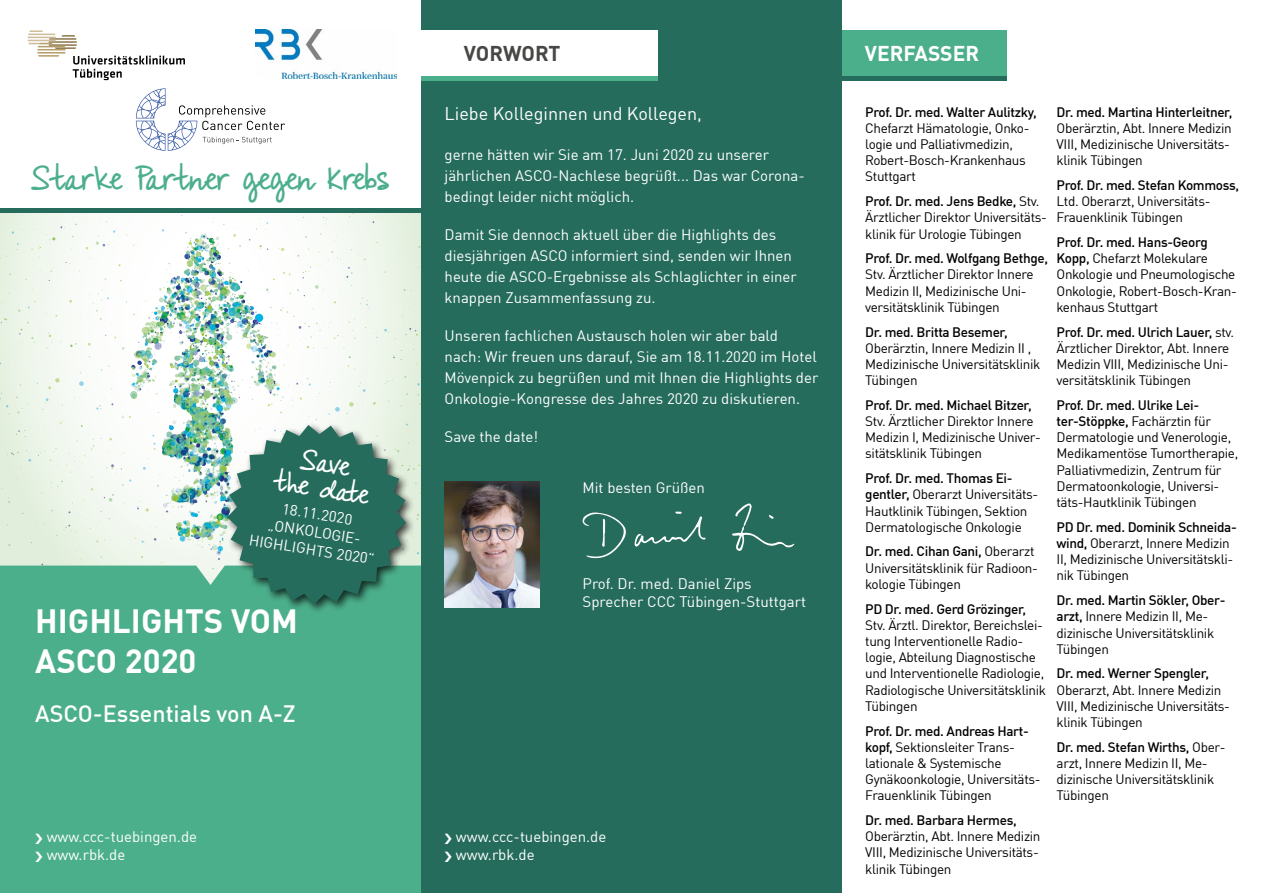
<style>
.page{position:relative;width:1263px;height:893px;background:#fff}
.page>*{position:absolute;margin:0;border:0;box-sizing:border-box;transform-origin:0 0}
.t1{font:700 35.1px "KG You Wont Bring Me Down";color:#4caf8c}
.t2{font:700 33px/39.6px "DIN Offc";color:#fff}
.t3{font:700 30px/25px "KG You Wont Bring Me Down";color:#fff;text-align:center}
.t4{font:500 23.25px "DIN Offc";color:#fff}
.t5{font:700 21px "DIN Offc";color:#fff}
.t6{font:700 21px "DIN Offc";letter-spacing:-.005em;color:#474746}
.t7{font:18px "DIN Offc";color:#fff}
.t8{font:15px/21px "DIN Offc";color:#fff}
.t9{font:13.5px/16.2px "DIN Offc";letter-spacing:-.025em;color:#000}
.t10{font:500 13.5px "DIN Offc";letter-spacing:-.025em;color:#000}
.s1{font-weight:500}
</style>
<div class="page">
<div style="left:0;top:604px;width:421px;height:289px;background:#4caf8c"></div>
<svg style="left:136px;top:88px;width:149px;height:63px"></svg>
<img style="left:255px;top:29px;width:142px;height:50px">
<svg style="left:28px;top:30px;width:157px;height:50px"></svg>
<div style="left:421px;top:0;width:421px;height:893px;background:#256c5d"></div>
<div style="left:421px;top:30px;width:236px;height:47px;background:#fff"></div>
<div style="left:421px;top:76px;width:236px;height:5px;background:#4caf8c"></div>
<img style="left:445px;top:482px;width:94px;height:126px">
<svg style="left:583px;top:512px;width:43px;height:46px"></svg>
<svg style="left:634px;top:511px;width:71px;height:36px"></svg>
<svg style="left:732px;top:503px;width:62px;height:48px"></svg>
<div style="left:224px;top:422px;width:193px;height:193px;background:#000;opacity:.75"></div>
<svg style="left:0;top:208px;width:421px;height:396px"></svg>
<div style="left:842px;top:30px;width:164px;height:47px;background:#4caf8c"></div>
<hr style="left:836px;top:77px;width:170px;height:4px;background:#256c5d">
<svg style="left:36px;top:833px;width:7px;height:11px"></svg>
<svg style="left:36px;top:851px;width:7px;height:11px"></svg>
<h1 class="t1" style="left:31px;top:158px;width:360px">Starke Partner gegen Krebs</h1>
<h3 class="t3" style="left:280px;top:442px;width:97px;rotate:9deg">Save<br>the date</h3>
<p class="t8" style="left:256px;top:495px;width:128px;line-height:18px;text-align:center;rotate:9deg">18.11.2020 „ONKOLOGIE-<br>HIGHLIGHTS 2020“</p>
<h2 class="t2" style="left:35px;top:600px;width:264px">HIGHLIGHTS VOM<br>ASCO 2020</h2>
<h3 class="t4" style="left:35px;top:699px;width:262px">ASCO-Essentials von A-Z</h3>
<p class="t8" style="left:47px;top:827px;width:152px;line-height:18px">www.ccc-tuebingen.de www.rbk.de</p>
<h3 class="t6" style="left:464px;top:40px;width:98px">VORWORT</h3>
<h3 class="t7" style="left:445px;top:102px;width:259px">Liebe Kolleginnen und Kollegen,</h3>
<p class="t8" style="left:445px;top:144px;width:362px">gerne hätten wir Sie am 17. Juni 2020 zu unserer jährlichen ASCO-Nachlese begrüßt... Das war Corona&shy;bedingt leider nicht möglich.</p>
<p class="t8" style="left:445px;top:224px;width:354px">Damit Sie dennoch aktuell über die Highlights des diesjährigen ASCO informiert sind, senden wir Ihnen heute die ASCO-Ergebnisse als Schlaglichter in einer knappen Zusammenfassung zu.</p>
<p class="t8" style="left:445px;top:325px;width:375px">Unseren fachlichen Austausch holen wir aber bald<br>nach: Wir freuen uns darauf, Sie am 18.11.2020 im Hotel Mövenpick zu begrüßen und mit Ihnen die Highlights der Onkologie-Kongresse des Jahres 2020 zu diskutieren.</p>
<p class="t8" style="left:445px;top:426px;width:95px">Save the date!</p>
<p class="t8" style="left:583px;top:477px;width:124px">Mit besten Grüßen</p>
<p class="t8" style="left:583px;top:575px;width:225px;line-height:18px">Prof. Dr. med. Daniel Zips<br>Sprecher CCC Tübingen-Stuttgart</p>
<p class="t8" style="left:456px;top:827px;width:152px;line-height:18px">www.ccc-tuebingen.de www.rbk.de</p>
<h3 class="t5" style="left:865px;top:40px;width:116px">VERFASSER</h3>
<p class="t10" style="left:865px;top:103px;width:173px">Prof. Dr. med. Walter Aulitzky,</p>
<p class="t9" style="left:865px;top:120px;width:166px">Chefarzt Hämatologie, Onko&shy;logie und Palliativmedizin,<br>Robert-Bosch-Krankenhaus<br>Stuttgart</p>
<p class="t9" style="left:865px;top:193px;width:183px"><span class="s1">Prof. Dr. med. Jens Bedke,</span> Stv.<br>Ärztlicher Direktor Universitäts&shy;klinik für Urologie Tübingen</p>
<p class="t10" style="left:865px;top:250px;width:184px">Prof. Dr. med. Wolfgang Bethge,</p>
<p class="t9" style="left:865px;top:266px;width:170px">Stv. Ärztlicher Direktor Innere<br>Medizin II, Medizinische Uni&shy;versitätsklinik Tübingen</p>
<p class="t10" style="left:865px;top:323px;width:144px">Dr. med. Britta Besemer,</p>
<p class="t9" style="left:865px;top:340px;width:177px">Oberärztin, Innere Medizin II ,<br>Medizinische Universitätsklinik<br>Tübingen</p>
<p class="t10" style="left:865px;top:396px;width:168px">Prof. Dr. med. Michael Bitzer,</p>
<p class="t9" style="left:865px;top:413px;width:177px">Stv. Ärztlicher Direktor Innere<br>Medizin I, Medizinische Univer&shy;sitätsklinik Tübingen</p>
<p class="t9" style="left:865px;top:470px;width:175px"><span class="s1">Prof. Dr. med. Thomas Ei&shy;gentler,</span> Oberarzt Universitäts-<br>Hautklinik Tübingen, Sektion<br>Dermatologische Onkologie</p>
<p class="t9" style="left:865px;top:543px;width:174px"><span class="s1">Dr. med. Cihan Gani,</span> Oberarzt<br>Universitätsklinik für Radioon&shy;kologie Tübingen</p>
<p class="t10" style="left:865px;top:600px;width:162px">PD Dr. med. Gerd Grözinger,</p>
<p class="t9" style="left:865px;top:617px;width:182px">Stv. Ärztl. Direktor, Bereichslei&shy;tung Interventionelle Radio&shy;logie, Abteilung Diagnostische und Interventionelle Radiologie,<br>Radiologische Universitätsklinik<br>Tübingen</p>
<p class="t9" style="left:865px;top:722px;width:177px"><span class="s1">Prof. Dr. med. Andreas Hart&shy;kopf,</span> Sektionsleiter Trans&shy;lationale &amp; Systemische<br>Gynäkoonkologie, Universitäts-<br>Frauenklinik Tübingen</p>
<p class="t10" style="left:865px;top:811px;width:153px">Dr. med. Barbara Hermes,</p>
<p class="t9" style="left:865px;top:828px;width:177px">Oberärztin, Abt. Innere Medizin<br>VIII, Medizinische Universitäts&shy;klinik Tübingen</p>
<p class="t10" style="left:1056px;top:103px;width:177px">Dr. med. Martina Hinterleitner,</p>
<p class="t9" style="left:1056px;top:120px;width:177px">Oberärztin, Abt. Innere Medizin<br>VIII, Medizinische Universitäts&shy;klinik Tübingen</p>
<p class="t10" style="left:1056px;top:176px;width:184px">Prof. Dr. med. Stefan Kommoss,</p>
<p class="t9" style="left:1056px;top:193px;width:155px">Ltd. Oberarzt, Universitäts-<br>Frauenklinik Tübingen</p>
<p class="t9" style="left:1056px;top:234px;width:182px"><span class="s1">Prof. Dr. med. Hans-Georg<br>Kopp,</span> Chefarzt Molekulare<br>Onkologie und Pneumologische<br>Onkologie, Robert-Bosch-Kran&shy;kenhaus Stuttgart</p>
<p class="t9" style="left:1056px;top:323px;width:179px"><span class="s1">Prof. Dr. med. Ulrich Lauer,</span> stv.<br>Ärztlicher Direktor, Abt. Innere<br>Medizin VIII, Medizinische Uni&shy;versitätsklinik Tübingen</p>
<p class="t9" style="left:1056px;top:397px;width:183px"><span class="s1">Prof. Dr. med. Ulrike Lei&shy;ter-Stöppke,</span> Fachärztin für<br>Dermatologie und Venerologie,<br>Medikamentöse Tumortherapie,<br>Palliativmedizin, Zentrum für<br>Dermatoonkologie, Universi&shy;täts-Hautklinik Tübingen</p>
<p class="t9" style="left:1056px;top:519px;width:182px"><span class="s1">PD Dr. med. Dominik Schneida&shy;wind,</span> Oberarzt, Innere Medizin<br>II, Medizinische Universitätskli&shy;nik Tübingen</p>
<p class="t9" style="left:1056px;top:592px;width:170px"><span class="s1">Dr. med. Martin Sökler, Ober&shy;arzt,</span> Innere Medizin II, Me&shy;dizinische Universitätsklinik<br>Tübingen</p>
<p class="t10" style="left:1056px;top:665px;width:154px">Dr. med. Werner Spengler,</p>
<p class="t9" style="left:1056px;top:681px;width:175px">Oberarzt, Abt. Innere Medizin<br>VIII, Medizinische Universitäts&shy;klinik Tübingen</p>
<p class="t9" style="left:1056px;top:738px;width:170px"><span class="s1">Dr. med. Stefan Wirths,</span> Ober&shy;arzt, Innere Medizin II, Me&shy;dizinische Universitätsklinik<br>Tübingen</p>
</div>
